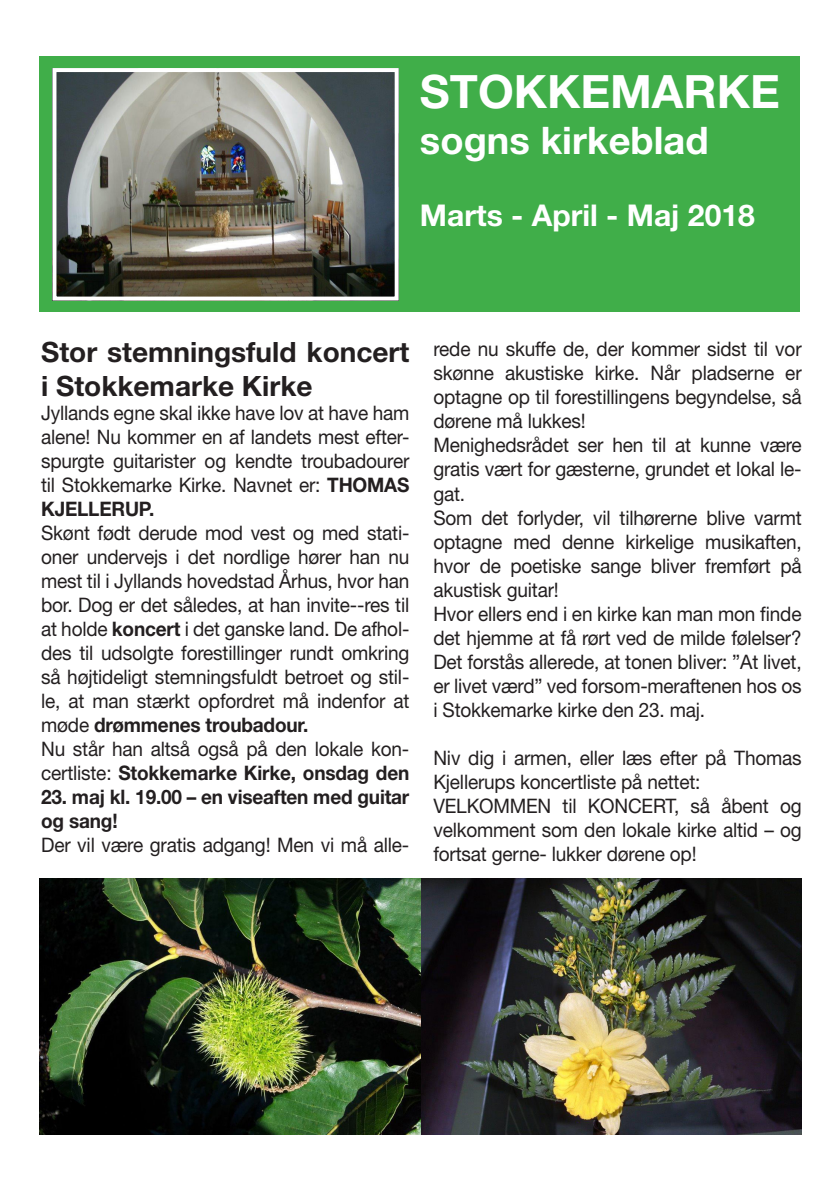
<style>
.page{position:relative;width:840px;height:1191px;background:#fff}
.page>*{position:absolute;margin:0;border:0;box-sizing:border-box;transform-origin:0 0}
.t1{font:700 46px "Helvetica Neue LT Std";color:#fff}
.t2{font:700 38px "Helvetica Neue LT Std";color:#fff}
.t3{font:700 30px "Helvetica Neue LT Std";color:#fff}
.t4{font:700 28px/33.6px "Helvetica Neue LT Std";color:#231f20}
.t5{font:20px/24px "Helvetica Neue LT Std";letter-spacing:-.01em;color:#231f20;scale:.95 1}
.t6{font:700 20px/24px "Helvetica Neue LT Std";letter-spacing:-.01em;color:#231f20;scale:.95 1}
.s1{font-weight:700}
</style>
<div class="page">
<div style="left:40px;top:57px;width:759px;height:255px;background:#40ae49"></div>
<img style="left:57px;top:73px;width:336px;height:222px">
<div style="left:52px;top:68px;width:346px;height:232px;border:4px solid #fff"></div>
<img style="left:40px;top:879px;width:761px;height:255px">
<h1 class="t1" style="left:420px;top:64px;width:361px">STOKKEMARKE</h1>
<h2 class="t2" style="left:420px;top:117px;width:290px">sogns kirkeblad</h2>
<h3 class="t3" style="left:420px;top:197px;width:336px">Marts - April - Maj 2018</h3>
<h3 class="t4" style="left:41px;top:335px;width:369px">Stor stemningsfuld koncert i Stokkemarke Kirke</h3>
<p class="t5" style="left:41px;top:400px;width:389px;text-align:justify">Jyllands egne skal ikke have lov at have ham alene! Nu kommer en af landets mest efter&shy;spurgte guitarister og kendte troubadourer til Stokkemarke Kirke. Navnet er: <span class="s1">THOMAS KJELLERUP.</span></p>
<p class="t5" style="left:41px;top:520px;width:389px">Skønt født derude mod vest og med stati&shy;oner undervejs i det nordlige hører han nu mest til i Jyllands hovedstad Århus, hvor han bor. Dog er det således, at han invite--res til at holde <span class="s1">koncert</span> i det ganske land. De afhol&shy;des til udsolgte forestillinger rundt omkring så højtideligt stemningsfuldt betroet og stil&shy;le, at man stærkt opfordret må indenfor at møde <span class="s1">drømmenes troubadour.<br></span>Nu står han altså også på den lokale kon&shy;certliste: <span class="s1">Stokkemarke Kirke, onsdag den</span></p>
<p class="t6" style="left:41px;top:784px;width:389px">23. maj kl. 19.00 – en viseaften med guitar og sang!</p>
<p class="t5" style="left:41px;top:832px;width:389px">Der vil være gratis adgang! Men vi må alle-</p>
<p class="t5" style="left:433px;top:337px;width:389px">rede nu skuffe de, der kommer sidst til vor skønne akustiske kirke. Når pladserne er optagne op til forestillingens begyndelse, så dørene må lukkes!<br>Menighedsrådet ser hen til at kunne være gratis vært for gæsterne, grundet et lokal le&shy;gat.<br>Som det forlyder, vil tilhørerne blive varmt optagne med denne kirkelige musikaften, hvor de poetiske sange bliver fremført på akustisk guitar!<br>Hvor ellers end i en kirke kan man mon finde det hjemme at få rørt ved de milde følelser?<br>Det forstås allerede, at tonen bliver: ”At livet, er livet værd” ved forsom-meraftenen hos os i Stokkemarke kirke den 23. maj.</p>
<p class="t5" style="left:433px;top:745px;width:389px">Niv dig i armen, eller læs efter på Thomas Kjellerups koncertliste på nettet:<br>VELKOMMEN til KONCERT, så åbent og velkomment som den lokale kirke altid – og fortsat gerne- lukker dørene op!</p>
</div>
